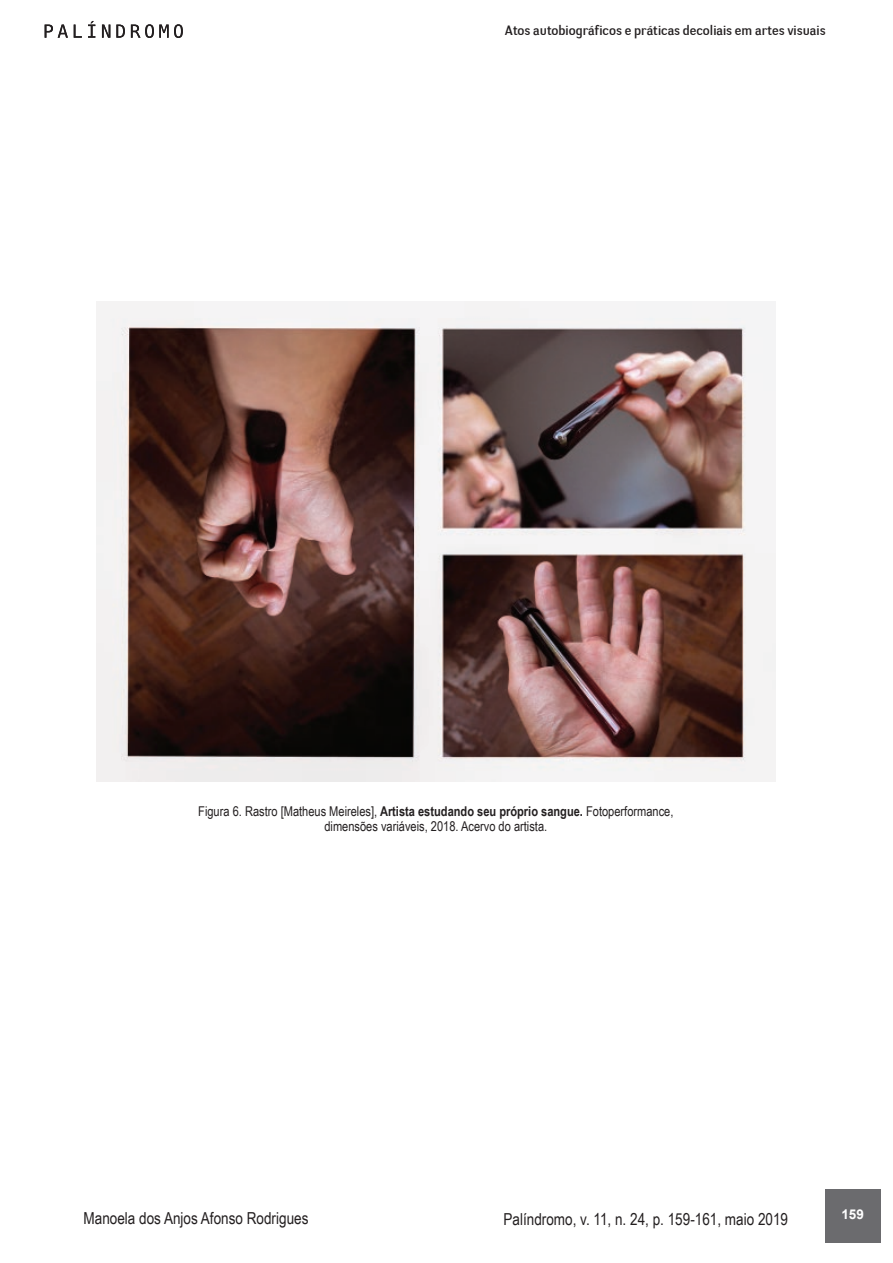
<style>
.page{position:relative;width:893px;height:1263px;background:#fff}
.page>*{position:absolute;margin:0;border:0;box-sizing:border-box;transform-origin:0 0}
.t1{font:16.5px "Arial Narrow";color:#231f20}
.t2{font:13.5px/15px "Arial Narrow";color:#231f20;text-align:center}
.t3{font:13.5px "Negotiate Free";color:#231f20}
.t4{font:700 13.5px "Arial";color:#fff}
.s1{font-weight:700}
</style>
<div class="page">
<div style="left:825px;top:1189px;width:55px;height:53px;background:#6b6b6e"></div>
<svg style="left:45px;top:25px;width:23px;height:13px"></svg>
<svg style="left:74px;top:25px;width:8px;height:13px"></svg>
<svg style="left:88px;top:21px;width:7px;height:17px"></svg>
<svg style="left:102px;top:25px;width:8px;height:13px"></svg>
<svg style="left:116px;top:25px;width:9px;height:13px"></svg>
<svg style="left:131px;top:24px;width:52px;height:14px"></svg>
<img style="left:96px;top:301px;width:680px;height:480px">
<p class="t3" style="left:505px;top:22px;width:322px">Atos autobiográficos e práticas decoliais em artes visuais</p>
<p class="t2" style="left:198px;top:804px;width:477px">Figura 6. Rastro [Matheus Meireles], <span class="s1">Artista estudando seu próprio sangue.</span> Fotoperformance, dimensões variáveis, 2018. Acervo do artista.</p>
<p class="t1" style="left:84px;top:1206px;width:226px">Manoela dos Anjos Afonso Rodrigues</p>
<p class="t1" style="left:503px;top:1206px;width:286px">Palíndromo, v. 11, n. 24, p. 159-161, maio 2019</p>
<p class="t4" style="left:841px;top:1205px;width:24px">159</p>
</div>
